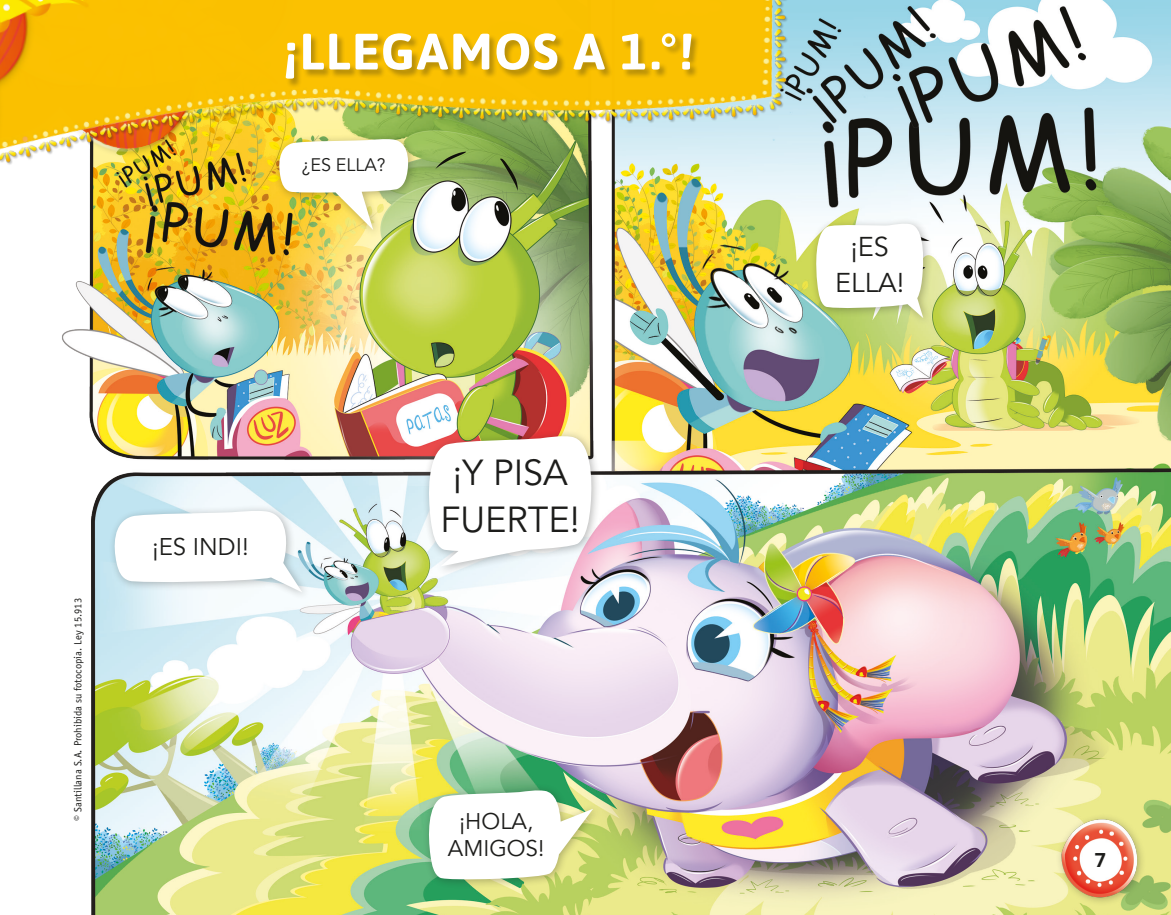
<style>
.page{position:relative;width:1171px;height:915px;background:#fff}
.page>*{position:absolute;margin:0;border:0;box-sizing:border-box;transform-origin:0 0}
._02-TIT_UNIDAD{font:700 51px "Asap";letter-spacing:.03em;color:#fff}
._14-GLOBO{font:36px "Avenir LT Std";color:#1d1d1b}
._14-GLOBO-2{font:27px/36px "Avenir LT Std";color:#1d1d1b;text-align:center}
._14-GLOBO-3{font:24px "Avenir LT Std";color:#1d1d1b}
._14-GLOBO-4{font:22.5px "Avenir LT Std";color:#1d1d1b}
.t1{font:700 19.5px "Open Sans";color:#1d1d1b}
._14-GLOBO-5{font:18px "Avenir LT Std";color:#1d1d1b}
.t2{font:10.5px "Officina Sans Std";color:#1d1d1b}
</style>
<div class="page">
<img style="left:62px;top:0;width:1108px;height:915px">
<img style="left:1047px;top:793px;width:105px;height:119px">
<img style="left:0;top:0;width:824px;height:265px">
<div style="left:108px;top:504px;width:202px;height:97px;background:#1d1d1b;opacity:.3"></div>
<svg style="left:113px;top:510px;width:189px;height:82px"></svg>
<div style="left:422px;top:429px;width:179px;height:146px;background:#1d1d1b;opacity:.3"></div>
<svg style="left:427px;top:435px;width:165px;height:131px"></svg>
<div style="left:422px;top:783px;width:179px;height:106px;background:#1d1d1b;opacity:.3"></div>
<svg style="left:427px;top:790px;width:166px;height:91px"></svg>
<div style="left:809px;top:217px;width:123px;height:109px;background:#1d1d1b;opacity:.3"></div>
<svg style="left:814px;top:223px;width:109px;height:95px"></svg>
<div style="left:272px;top:132px;width:146px;height:106px;background:#1d1d1b;opacity:.3"></div>
<img style="left:278px;top:139px;width:131px;height:91px">
<div style="left:286px;top:34px;width:414px;height:54px;background:#1d1d1b;opacity:.3"></div>
<p class="_02-TIT_UNIDAD" style="left:283px;top:22px;width:411px">¡LLEGAMOS A 1.°!</p>
<p class="_14-GLOBO-5" style="left:302px;top:154px;width:85px">¿ES ELLA?</p>
<p class="t2" style="left:72px;top:820px;width:224px;rotate:-90deg">© Santillana S.A. Prohibida su fotocopia. Ley 15.913</p>
<p class="_14-GLOBO-3" style="left:152px;top:533px;width:98px">¡ES INDI!</p>
<p class="_14-GLOBO" style="left:452px;top:451px;width:117px">¡Y PISA</p>
<p class="_14-GLOBO" style="left:440px;top:499px;width:141px">FUERTE!</p>
<p class="_14-GLOBO-4" style="left:459px;top:809px;width:76px">¡HOLA,</p>
<p class="_14-GLOBO-4" style="left:448px;top:835px;width:98px">AMIGOS!</p>
<p class="_14-GLOBO-2" style="left:835px;top:230px;width:71px">¡ES<br>ELLA!</p>
<p class="t1" style="left:1094px;top:846px;width:13px">7</p>
</div>
